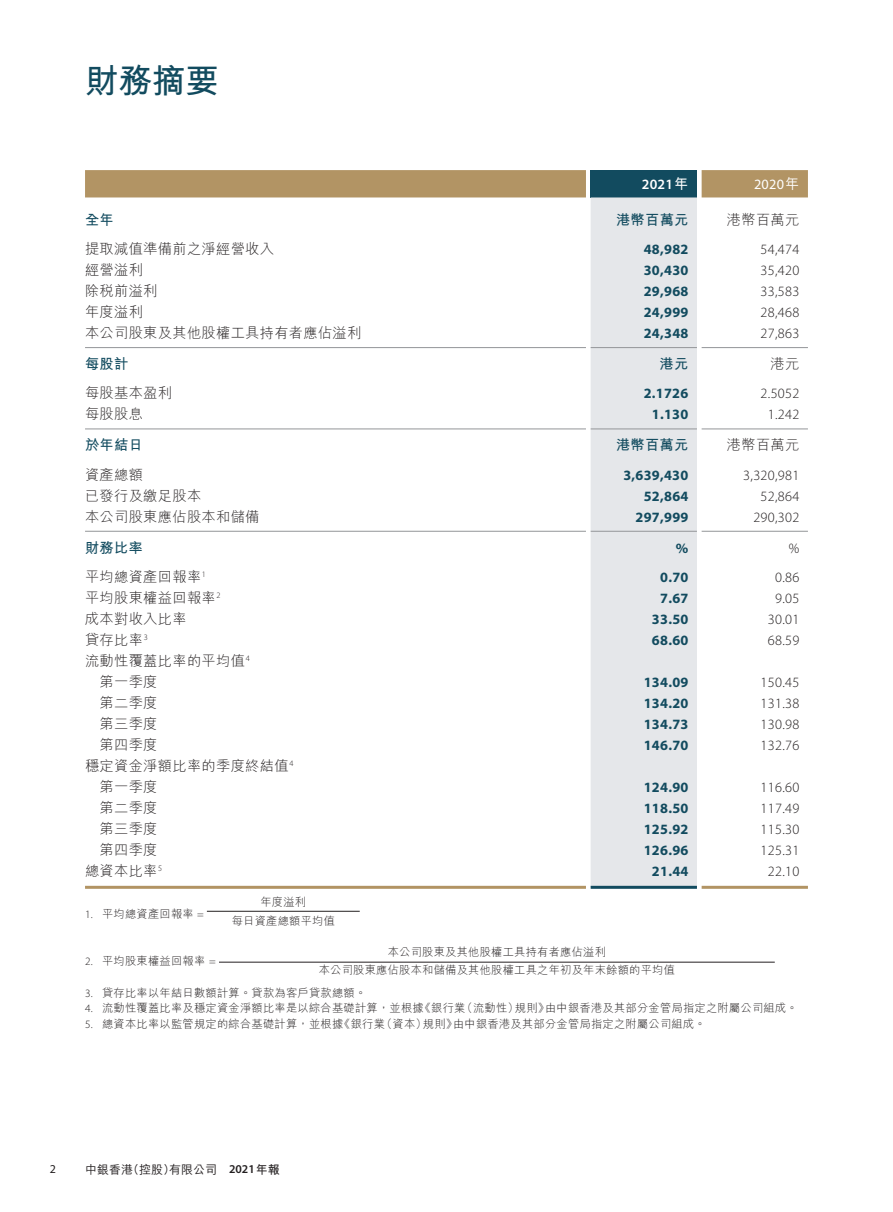
<style>
.page{position:relative;width:893px;height:1212px;background:#fff}
.page>*{position:absolute;margin:0;border:0;box-sizing:border-box;transform-origin:0 0}
.t1{font:700 33.75px "M Hei HK";color:#124b5f}
.t2{font:300 14.25px/21px "M Hei HK";letter-spacing:.02em;color:#231f20}
.t3{font:700 14.25px "Myriad Pro";letter-spacing:.02em;color:#124b5f}
.t4{font:300 14.25px "Myriad Pro";letter-spacing:.02em;color:#231f20}
.t5{font:700 14.25px "M Hei HK";letter-spacing:.02em;color:#124b5f}
.t6{font:600 14.25px "Myriad Pro";color:#fff}
.t7{font:14.25px "Myriad Pro";color:#fff}
.t8{font:500 12px "M Hei HK";color:#231f20}
.t9{font:12px "Myriad Pro";color:#231f20}
.t10{font:300 11.25px/19.6px "M Hei HK";letter-spacing:.02em;color:#231f20;text-align:center}
.s1{font-family:"M Hei HK";font-weight:700}
.s2{font-family:"M Hei HK";font-weight:500}
.s3{font-family:"Myriad Pro"}
.s4{font-family:"Myriad Pro";font-weight:600}
.s5{font-weight:700}
</style>
<div class="page">
<div style="left:85px;top:170px;width:723px;height:27px;background:#b29464"></div>
<div style="left:591px;top:170px;width:106px;height:27px;background:#124b5f"></div>
<div style="left:591px;top:197px;width:106px;height:689px;background:#e5e7ea"></div>
<hr style="left:85px;top:886px;width:501px;height:3px;background:#b29464">
<hr style="left:702px;top:886px;width:106px;height:3px;background:#b29464">
<hr style="left:591px;top:886px;width:106px;height:3px;background:#124b5f">
<hr style="left:85px;top:347px;width:501px;height:1px;background:#939598">
<hr style="left:591px;top:347px;width:106px;height:1px;background:#939598">
<hr style="left:702px;top:347px;width:106px;height:1px;background:#939598">
<hr style="left:85px;top:429px;width:501px;height:1px;background:#939598">
<hr style="left:591px;top:429px;width:106px;height:1px;background:#939598">
<hr style="left:702px;top:429px;width:106px;height:1px;background:#939598">
<hr style="left:85px;top:531px;width:501px;height:1px;background:#939598">
<hr style="left:591px;top:531px;width:106px;height:1px;background:#939598">
<hr style="left:702px;top:531px;width:106px;height:1px;background:#939598">
<hr style="left:207px;top:911px;width:153px;height:1px;background:#231f20">
<hr style="left:219px;top:962px;width:556px;height:1px;background:#231f20">
<h1 class="t1" style="left:85px;top:56px;width:135px">財務摘要</h1>
<p class="t6" style="left:642px;top:175px;width:48px">2021<span class="s1">年</span></p>
<p class="t7" style="left:754px;top:176px;width:47px">2020<span class="s2">年</span></p>
<p class="t5" style="left:85px;top:209px;width:30px">全年</p>
<p class="t5" style="left:616px;top:209px;width:74px">港幣百萬元</p>
<p class="t2" style="left:727px;top:209px;width:74px">港幣百萬元</p>
<p class="t2" style="left:85px;top:238px;width:191px">提取減值準備前之淨經營收入</p>
<p class="t3" style="left:644px;top:240px;width:46px">48,982</p>
<p class="t4" style="left:761px;top:241px;width:40px">54,474</p>
<p class="t2" style="left:85px;top:259px;width:59px">經營溢利</p>
<p class="t3" style="left:644px;top:261px;width:46px">30,430</p>
<p class="t4" style="left:761px;top:262px;width:40px">35,420</p>
<p class="t2" style="left:85px;top:280px;width:74px">除稅前溢利</p>
<p class="t3" style="left:644px;top:282px;width:46px">29,968</p>
<p class="t4" style="left:761px;top:283px;width:40px">33,583</p>
<p class="t2" style="left:85px;top:301px;width:59px">年度溢利</p>
<p class="t3" style="left:644px;top:303px;width:46px">24,999</p>
<p class="t4" style="left:761px;top:304px;width:40px">28,468</p>
<p class="t2" style="left:85px;top:322px;width:278px">本公司股東及其他股權工具持有者應佔溢利</p>
<p class="t3" style="left:644px;top:324px;width:46px">24,348</p>
<p class="t4" style="left:761px;top:325px;width:40px">27,863</p>
<p class="t5" style="left:85px;top:353px;width:45px">每股計</p>
<p class="t5" style="left:660px;top:353px;width:30px">港元</p>
<p class="t2" style="left:771px;top:353px;width:30px">港元</p>
<p class="t2" style="left:85px;top:382px;width:89px">每股基本盈利</p>
<p class="t3" style="left:644px;top:384px;width:46px">2.1726</p>
<p class="t4" style="left:761px;top:386px;width:40px">2.5052</p>
<p class="t2" style="left:85px;top:403px;width:59px">每股股息</p>
<p class="t3" style="left:652px;top:405px;width:38px">1.130</p>
<p class="t4" style="left:768px;top:407px;width:33px">1.242</p>
<p class="t5" style="left:85px;top:435px;width:59px">於年結日</p>
<p class="t5" style="left:616px;top:435px;width:74px">港幣百萬元</p>
<p class="t2" style="left:727px;top:434px;width:74px">港幣百萬元</p>
<p class="t2" style="left:85px;top:464px;width:59px">資產總額</p>
<p class="t3" style="left:623px;top:465px;width:67px">3,639,430</p>
<p class="t4" style="left:743px;top:467px;width:58px">3,320,981</p>
<p class="t2" style="left:85px;top:485px;width:118px">已發行及繳足股本</p>
<p class="t3" style="left:644px;top:486px;width:46px">52,864</p>
<p class="t4" style="left:761px;top:488px;width:40px">52,864</p>
<p class="t2" style="left:85px;top:506px;width:176px">本公司股東應佔股本和儲備</p>
<p class="t3" style="left:636px;top:507px;width:54px">297,999</p>
<p class="t4" style="left:753px;top:509px;width:48px">290,302</p>
<p class="t5" style="left:85px;top:537px;width:59px">財務比率</p>
<p class="t3" style="left:676px;top:539px;width:14px">%</p>
<p class="t4" style="left:789px;top:540px;width:12px">%</p>
<p class="t2" style="left:85px;top:566px;width:122px">平均總資產回報率<sup>1</sup></p>
<p class="t3" style="left:660px;top:568px;width:30px">0.70</p>
<p class="t4" style="left:775px;top:569px;width:26px">0.86</p>
<p class="t2" style="left:85px;top:587px;width:137px">平均股東權益回報率<sup>2</sup></p>
<p class="t3" style="left:660px;top:589px;width:30px">7.67</p>
<p class="t4" style="left:775px;top:590px;width:26px">9.05</p>
<p class="t2" style="left:85px;top:608px;width:103px">成本對收入比率</p>
<p class="t3" style="left:652px;top:610px;width:38px">33.50</p>
<p class="t4" style="left:768px;top:611px;width:33px">30.01</p>
<p class="t2" style="left:85px;top:629px;width:64px">貸存比率<sup>3</sup></p>
<p class="t3" style="left:652px;top:631px;width:38px">68.60</p>
<p class="t4" style="left:768px;top:632px;width:33px">68.59</p>
<p class="t2" style="left:100px;top:650px;width:152px;text-indent:-15px">流動性覆蓋比率的平均值<sup>4</sup>第一季度</p>
<p class="t3" style="left:644px;top:673px;width:46px">134.09</p>
<p class="t4" style="left:761px;top:674px;width:40px">150.45</p>
<p class="t2" style="left:100px;top:692px;width:59px">第二季度</p>
<p class="t3" style="left:644px;top:694px;width:46px">134.20</p>
<p class="t4" style="left:761px;top:695px;width:40px">131.38</p>
<p class="t2" style="left:100px;top:713px;width:59px">第三季度</p>
<p class="t3" style="left:644px;top:715px;width:46px">134.73</p>
<p class="t4" style="left:761px;top:716px;width:40px">130.98</p>
<p class="t2" style="left:100px;top:734px;width:59px">第四季度</p>
<p class="t3" style="left:644px;top:736px;width:46px">146.70</p>
<p class="t4" style="left:761px;top:737px;width:40px">132.76</p>
<p class="t2" style="left:100px;top:755px;width:195px;text-indent:-15px">穩定資金淨額比率的季度終結值<sup>4</sup>第一季度</p>
<p class="t3" style="left:644px;top:778px;width:46px">124.90</p>
<p class="t4" style="left:761px;top:779px;width:40px">116.60</p>
<p class="t2" style="left:100px;top:797px;width:59px">第二季度</p>
<p class="t3" style="left:644px;top:799px;width:46px">118.50</p>
<p class="t4" style="left:761px;top:800px;width:40px">117.49</p>
<p class="t2" style="left:100px;top:818px;width:59px">第三季度</p>
<p class="t3" style="left:644px;top:820px;width:46px">125.92</p>
<p class="t4" style="left:761px;top:821px;width:40px">115.30</p>
<p class="t2" style="left:100px;top:839px;width:59px">第四季度</p>
<p class="t3" style="left:644px;top:841px;width:46px">126.96</p>
<p class="t4" style="left:761px;top:842px;width:40px">125.31</p>
<p class="t2" style="left:85px;top:860px;width:79px">總資本比率<sup>5</sup></p>
<p class="t3" style="left:652px;top:862px;width:38px">21.44</p>
<p class="t4" style="left:768px;top:863px;width:33px">22.10</p>
<p class="t10" style="left:85px;top:904px;width:120px"><span class="s3">1.</span> 平均總資產回報率 <span class="s3">=</span></p>
<p class="t10" style="left:232px;top:891px;width:105px">年度溢利<br>每日資產總額平均值</p>
<p class="t10" style="left:85px;top:951px;width:132px"><span class="s3">2.</span> 平均股東權益回報率 <span class="s3">=</span></p>
<p class="t10" style="left:319px;top:943px;width:358px;line-height:17.5px">本公司股東及其他股權工具持有者應佔溢利<br>本公司股東應佔股本和儲備及其他股權工具之年初及年末餘額的平均值</p>
<p class="t10" style="left:85px;top:982px;width:283px"><span class="s3">3.</span> 貸存比率以年結日數額計算。貸款為客戶貸款總額。</p>
<p class="t10" style="left:85px;top:998px;width:714px"><span class="s3">4.</span> 流動性覆蓋比率及穩定資金淨額比率是以綜合基礎計算，並根據《銀行業（流動性）規則》由中銀香港及其部分金管局指定之附屬公司組成。</p>
<p class="t10" style="left:85px;top:1014px;width:622px"><span class="s3">5.</span> 總資本比率以監管規定的綜合基礎計算，並根據《銀行業（資本）規則》由中銀香港及其部分金管局指定之附屬公司組成。</p>
<p class="t9" style="left:50px;top:1161px;width:8px">2</p>
<p class="t8" style="left:85px;top:1160px;width:196px">中銀香港（控股）有限公司 <span class="s4">2021</span><span class="s5">年報</span></p>
</div>
